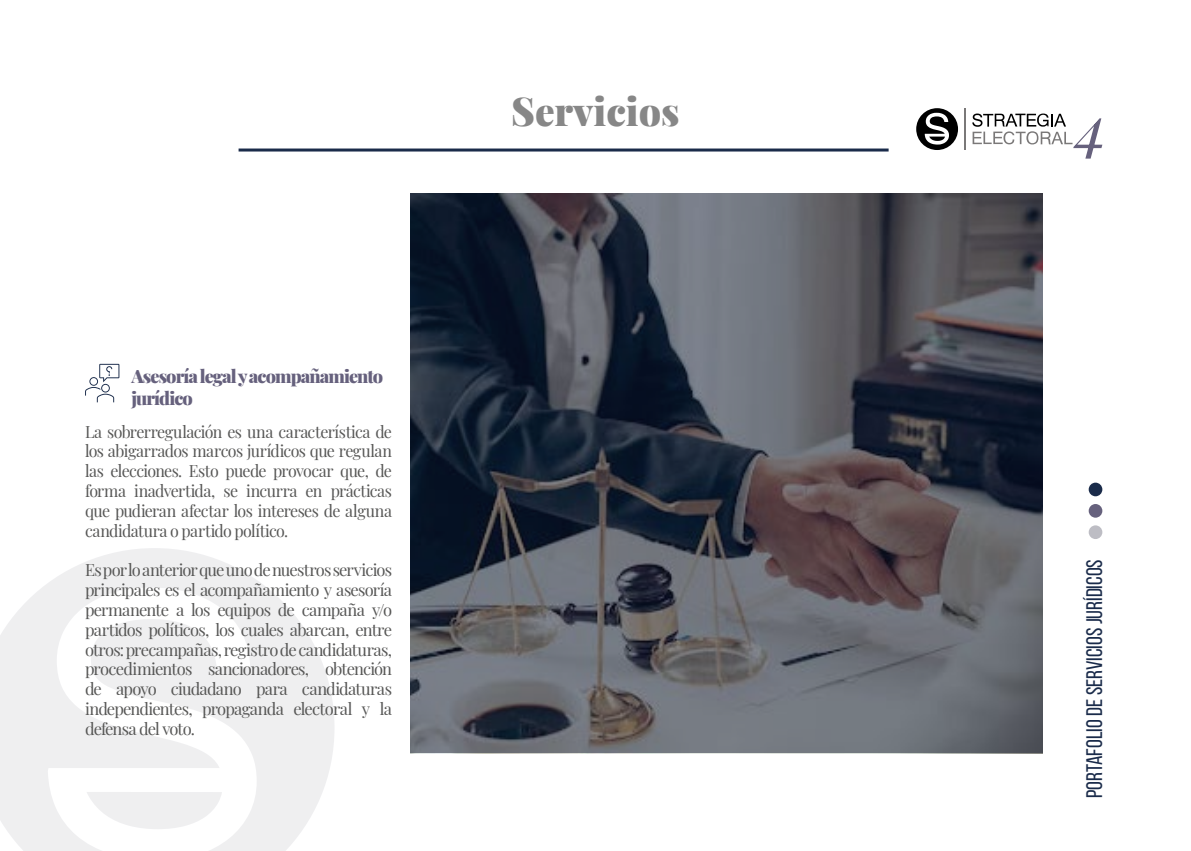
<style>
.page{position:relative;width:1191px;height:851px;background:#fff}
.page>*{position:absolute;margin:0;border:0;box-sizing:border-box;transform-origin:0 0}
.t1{font:italic 60px "Playfair Display";color:#66617d}
.t2{font:900 39px "Playfair Display";color:#878787}
.t3{font:22.5px "Bebas Neue";color:#1a2b4a}
.t4{font:900 18px/21.6px "Playfair Display";letter-spacing:-.05em;color:#66617d}
.t5{font:16.5px/19.8px "Playfair Display";letter-spacing:-.04em;color:#575756;text-align:justify}
</style>
<div class="page">
<svg style="left:0;top:548px;width:334px;height:302px;fill:#efeff0"></svg>
<div style="left:1088px;top:482px;width:14px;height:14px;background:#1a2b4a;border-radius:50%"></div>
<div style="left:1088px;top:504px;width:14px;height:13px;background:#66617d;border-radius:50%"></div>
<div style="left:1088px;top:525px;width:14px;height:14px;background:#bdbdc4;border-radius:50%"></div>
<hr style="left:238px;top:148px;width:650px;height:3px;background:#1a2b4a">
<svg style="left:410px;top:193px;width:632px;height:560px;background:#4c4f58"></svg>
<svg style="left:85px;top:364px;width:34px;height:38px"></svg>
<hr style="left:964px;top:108px;width:2px;height:42px;background:#7a7878">
<svg style="left:916px;top:108px;width:42px;height:42px"></svg>
<svg style="left:972px;top:113px;width:100px;height:31px"></svg>
<p class="t4" style="left:131px;top:364px;width:253px">Asesoría legal y acompañamiento jurídico</p>
<p class="t5" style="left:85px;top:420px;width:308px">La sobrerregulación es una característica de los abigarrados marcos jurídicos que regulan las elecciones. Esto puede provocar que, de forma inadvertida, se incurra en prácticas que pudieran afectar los intereses de alguna candidatura o partido político.</p>
<p class="t5" style="left:85px;top:558px;width:308px">Es por lo anterior que uno de nuestros servicios principales es el acompañamiento y asesoría permanente a los equipos de campaña y/o partidos políticos, los cuales abarcan, entre otros: precampañas, registro de candidaturas, procedimientos sancionadores, obtención de apoyo ciudadano para candidaturas independientes, propaganda electoral y la defensa del voto.</p>
<h2 class="t2" style="left:511px;top:81px;width:170px">Servicios</h2>
<h1 class="t1" style="left:1076px;top:81px;width:32px">4</h1>
<h3 class="t3" style="left:1082px;top:798px;width:241px;rotate:-90deg">Portafolio de Servicios jurídicos</h3>
</div>
